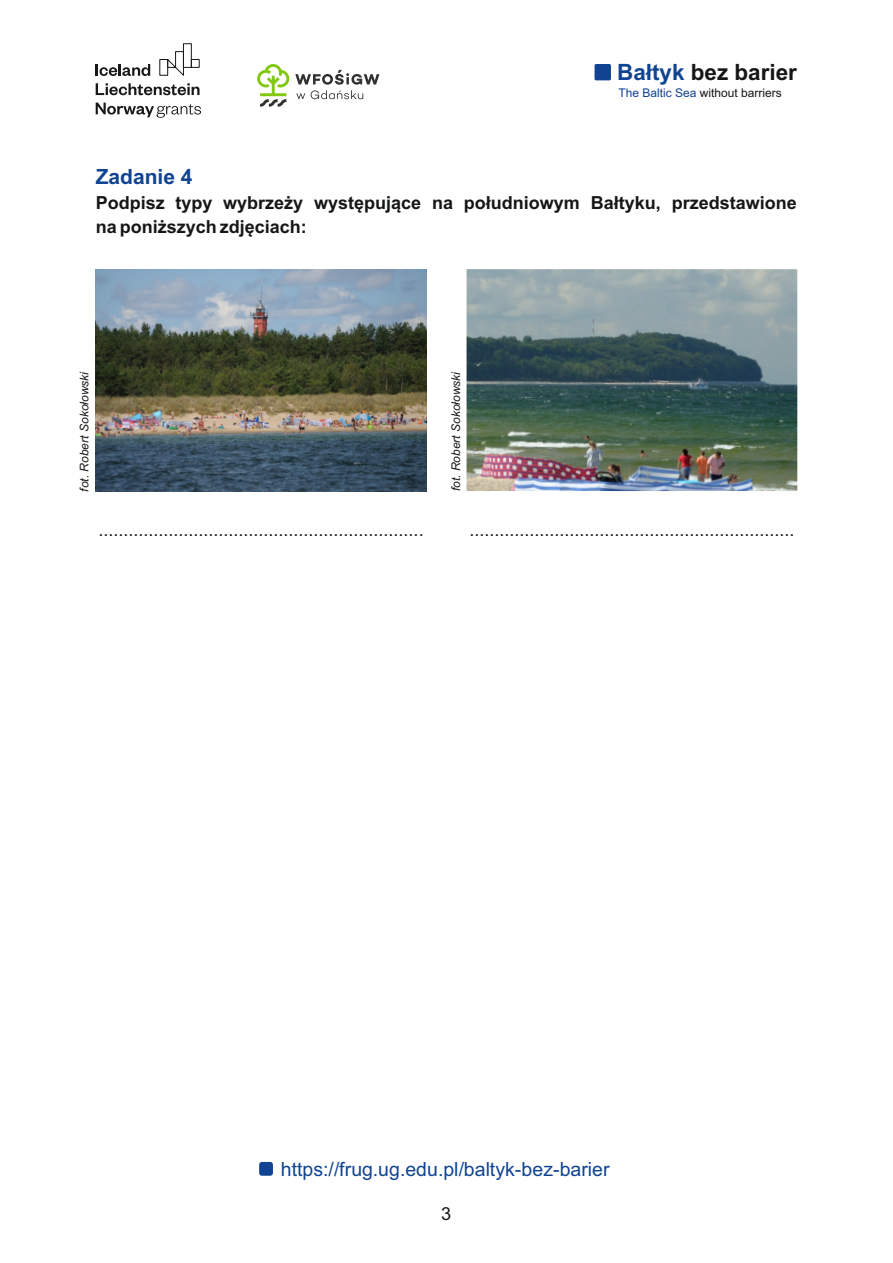
<style>
.page{position:relative;width:893px;height:1263px;background:#fff}
.page>*{position:absolute;margin:0;border:0;box-sizing:border-box;transform-origin:0 0}
.t1{font:700 22.5px "Arial";color:#151616}
.t2{font:700 21px "Arial";color:#104391}
.t3{font:19.5px "Arial";color:#104391}
.t4{font:18px "Arial";color:#151616}
.t5{font:700 18px/24.2px "Arial";color:#151616}
.t6{font:italic 12px "Arial";color:#151616}
.t7{font:12px "Arial";color:#151616}
.s1{color:#104391}
</style>
<div class="page">
<div style="left:183px;top:43px;width:9px;height:25px;border:1px solid #171818"></div>
<svg style="left:96px;top:51px;width:104px;height:44px"></svg>
<svg style="left:96px;top:103px;width:105px;height:15px"></svg>
<svg style="left:257px;top:64px;width:32px;height:43px"></svg>
<svg style="left:295px;top:70px;width:84px;height:29px"></svg>
<div style="left:594px;top:64px;width:17px;height:16px;background:#104391;border-radius:2px"></div>
<div style="left:259px;top:1162px;width:14px;height:14px;background:#104391;border-radius:3px"></div>
<img style="left:96px;top:269px;width:330px;height:222px">
<img style="left:467px;top:269px;width:330px;height:222px">
<p class="t1" style="left:617px;top:64px;width:181px"><span class="s1">Bałtyk</span> bez barier</p>
<p class="t7" style="left:619px;top:89px;width:165px"><span class="s1">The Baltic Sea</span> without barriers</p>
<p class="t2" style="left:96px;top:169px;width:98px">Zadanie 4</p>
<p class="t5" style="left:96px;top:192px;width:703px">Podpisz typy wybrzeży występujące na południowym Bałtyku, przedstawione na poniższych zdjęciach:</p>
<p class="t6" style="left:80px;top:491px;width:121px;rotate:-90deg">fot. Robert Sokołowski</p>
<p class="t6" style="left:451px;top:491px;width:121px;rotate:-90deg">fot. Robert Sokołowski</p>
<p class="t4" style="left:98px;top:523px;width:327px">.................................................................</p>
<p class="t4" style="left:469px;top:523px;width:327px">.................................................................</p>
<p class="t3" style="left:281px;top:1162px;width:330px">https://frug.ug.edu.pl/baltyk-bez-barier</p>
<p class="t4" style="left:441px;top:1207px;width:12px">3</p>
</div>
